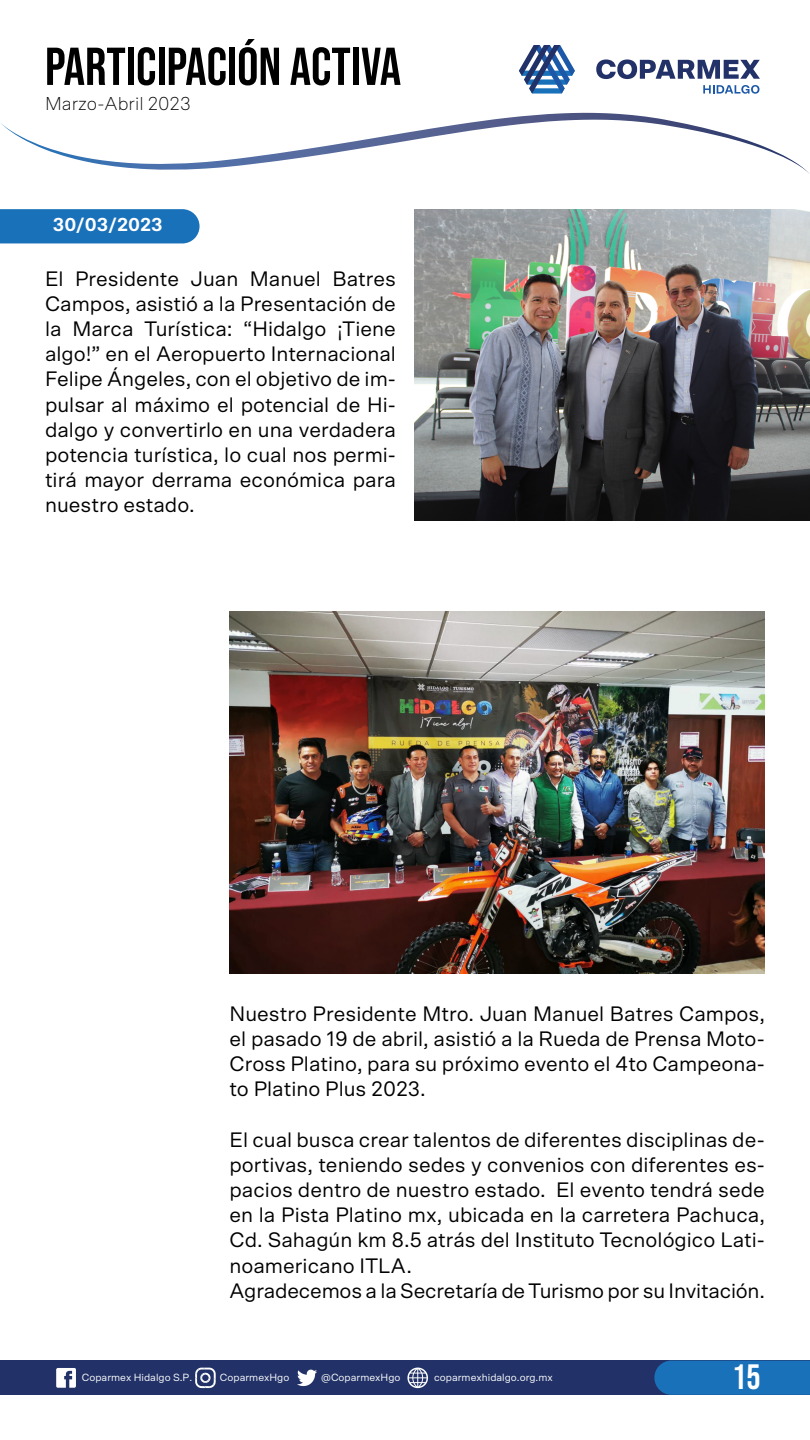
<style>
.page{position:relative;width:810px;height:1440px;background:#fff}
.page>*{position:absolute;margin:0;border:0;box-sizing:border-box;transform-origin:0 0}
.t1{font:53.25px "Bebas Neue";color:#000}
.t2{font:35.25px "Bebas Neue";color:#fff}
.t3{font:21px/25.2px "Scto Grotesk A";color:#000;text-align:justify}
.t4{font:100 18.75px "Scto Grotesk A";color:#000}
.t5{font:700 18.75px "Scto Grotesk A";color:#fff}
.t6{font:10.5px "Scto Grotesk A";color:#fff}
</style>
<div class="page">
<div style="left:0;top:1361px;width:810px;height:34px;background:#223268"></div>
<svg style="left:195px;top:1368px;width:21px;height:20px"></svg>
<svg style="left:56px;top:1368px;width:20px;height:20px"></svg>
<svg style="left:297px;top:1370px;width:20px;height:16px"></svg>
<svg style="left:407px;top:1368px;width:21px;height:20px"></svg>
<div style="left:654px;top:1361px;width:156px;height:34px;background:#1971ba"></div>
<svg style="left:1px;top:113px;width:808px;height:60px"></svg>
<svg style="left:519px;top:45px;width:56px;height:49px"></svg>
<svg style="left:596px;top:59px;width:164px;height:20px"></svg>
<svg style="left:703px;top:85px;width:56px;height:9px"></svg>
<img style="left:230px;top:611px;width:535px;height:363px">
<img style="left:414px;top:209px;width:396px;height:312px">
<div style="left:0;top:209px;width:200px;height:34px;background:#1971ba"></div>
<p class="t1" style="left:45px;top:36px;width:358px">PARTICIPACIÓN ACTIVA</p>
<p class="t4" style="left:45px;top:92px;width:147px">Marzo-Abril 2023</p>
<p class="t5" style="left:53px;top:213px;width:111px">30/03/2023</p>
<p class="t3" style="left:45px;top:265px;width:353px">El Presidente Juan Manuel Batres Campos, asistió a la Presentación de la Marca Turística: “Hidalgo ¡Tiene algo!” en el Aeropuerto Internacional Felipe Ángeles, con el objetivo de im&shy;pulsar al máximo el potencial de Hi&shy;dalgo y convertirlo en una verdadera potencia turística, lo cual nos permi&shy;tirá mayor derrama económica para nuestro estado.</p>
<p class="t3" style="left:230px;top:1000px;width:537px">Nuestro Presidente Mtro. Juan Manuel Batres Campos, el pasado 19 de abril, asistió a la Rueda de Prensa Moto-Cross Platino, para su próximo evento el 4to Campeona&shy;to Platino Plus 2023.</p>
<p class="t3" style="left:230px;top:1126px;width:537px">El cual busca crear talentos de diferentes disciplinas de&shy;portivas, teniendo sedes y convenios con diferentes es&shy;pacios dentro de nuestro estado. El evento tendrá sede en la Pista Platino mx, ubicada en la carretera Pachuca, Cd. Sahagún km 8.5 atrás del Instituto Tecnológico Lati&shy;noamericano ITLA.</p>
<p class="t3" style="left:230px;top:1278px;width:537px">Agradecemos a la Secretaría de Turismo por su Invitación.</p>
<p class="t6" style="left:82px;top:1371px;width:112px">Coparmex Hidalgo S.P.</p>
<p class="t6" style="left:220px;top:1371px;width:71px">CoparmexHgo</p>
<p class="t6" style="left:321px;top:1371px;width:81px">@CoparmexHgo</p>
<p class="t6" style="left:434px;top:1371px;width:120px">coparmexhidalgo.org.mx</p>
<h2 class="t2" style="left:732px;top:1356px;width:30px">15</h2>
</div>
